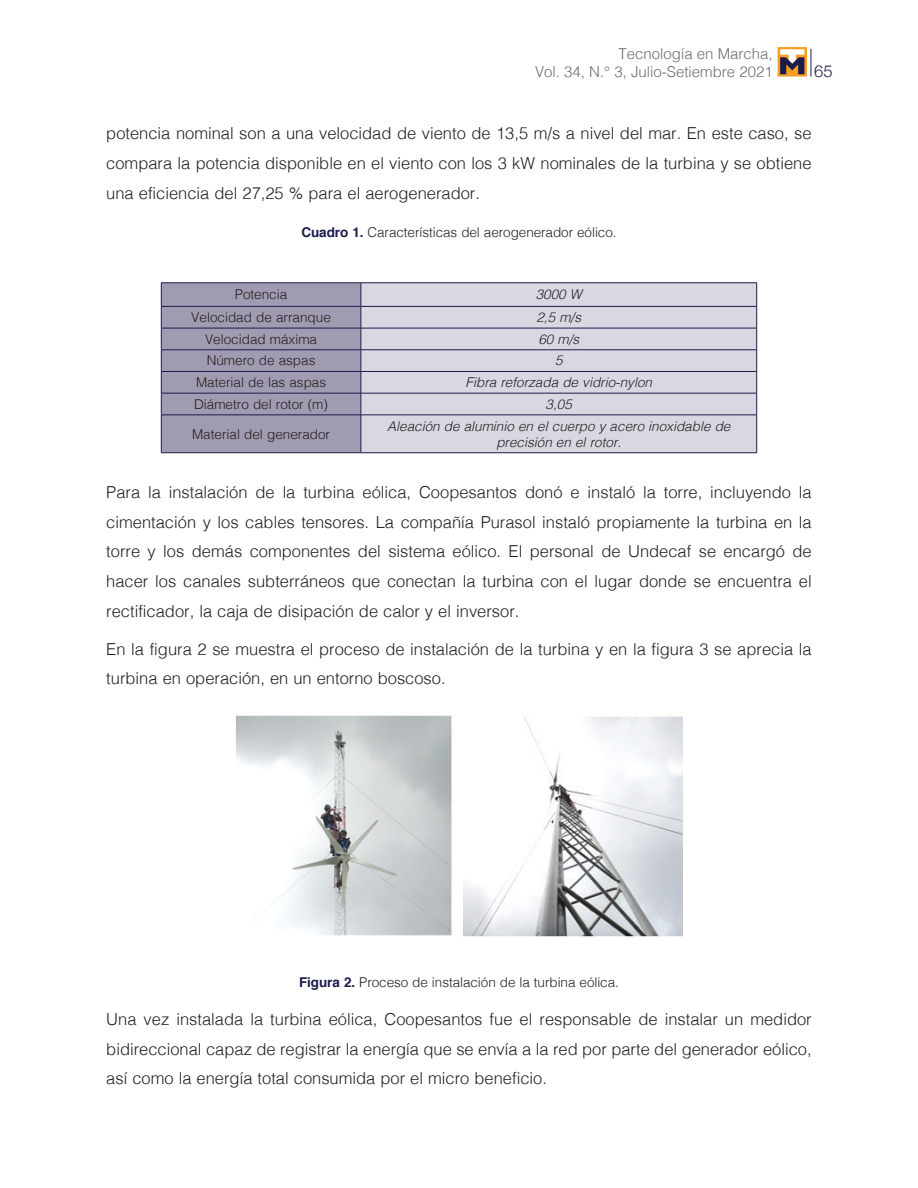
<style>
.page{position:relative;width:918px;height:1188px;background:#fff}
.page>*{position:absolute;margin:0;border:0;box-sizing:border-box;transform-origin:0 0}
.t1{font:300 16.5px/29.7px "Helvetica";color:#231f20;text-align:justify}
.t2{font:300 16.5px "Helvetica Neue";color:#1a1c4c}
.t3{font:300 15px/18px "Helvetica";color:#6c6d70;text-align:right}
.t4{font:300 13.5px "Helvetica";color:#231f20}
.t5{font:italic 300 13.5px/16.2px "Helvetica";color:#231f20;text-align:center}
.s1{font-weight:700;color:#1a1c4c}
</style>
<div class="page">
<svg style="left:811px;top:49px;width:1px;height:28px"></svg>
<svg style="left:778px;top:47px;width:29px;height:30px"></svg>
<svg style="left:780px;top:49px;width:24px;height:25px"></svg>
<div style="left:362px;top:284px;width:394px;height:168px;background:#d9d7e1"></div>
<hr style="left:361px;top:283px;width:396px;height:1px;background:#1a1c4c">
<hr style="left:361px;top:306px;width:396px;height:1px;background:#1a1c4c">
<hr style="left:361px;top:328px;width:396px;height:1px;background:#1a1c4c">
<hr style="left:361px;top:350px;width:396px;height:1px;background:#1a1c4c">
<hr style="left:361px;top:371px;width:396px;height:1px;background:#1a1c4c">
<hr style="left:361px;top:393px;width:396px;height:1px;background:#1a1c4c">
<svg style="left:161px;top:283px;width:201px;height:169px;background:#9a95ab"></svg>
<svg style="left:756px;top:283px;width:1px;height:132px"></svg>
<hr style="left:161px;top:415px;width:200px;height:1px;background:#1a1c4c">
<hr style="left:161px;top:415px;width:1px;height:38px;background:#1a1c4c">
<hr style="left:361px;top:415px;width:396px;height:1px;background:#1a1c4c">
<hr style="left:361px;top:415px;width:1px;height:38px;background:#1a1c4c">
<hr style="left:756px;top:415px;width:1px;height:38px;background:#1a1c4c">
<hr style="left:161px;top:452px;width:200px;height:1px;background:#1a1c4c">
<hr style="left:361px;top:452px;width:396px;height:1px;background:#1a1c4c">
<img style="left:236px;top:715px;width:446px;height:222px">
<p class="t3" style="left:535px;top:43px;width:239px">Tecnología en Marcha,<br>Vol. 34, N.° 3, Julio-Setiembre 2021</p>
<p class="t2" style="left:814px;top:57px;width:20px">65</p>
<p class="t1" style="left:106px;top:118px;width:707px">potencia nominal son a una velocidad de viento de 13,5 m/s a nivel del mar. En este caso, se compara la potencia disponible en el viento con los 3 kW nominales de la turbina y se obtiene una eficiencia del 27,25 % para el aerogenerador.</p>
<p class="t4" style="left:301px;top:221px;width:317px"><span class="s1">Cuadro 1.</span> Características del aerogenerador eólico.</p>
<p class="t4" style="left:235px;top:283px;width:54px">Potencia</p>
<p class="t5" style="left:536px;top:286px;width:48px">3000 W</p>
<p class="t4" style="left:191px;top:306px;width:141px">Velocidad de arranque</p>
<p class="t5" style="left:536px;top:308px;width:46px">2,5 m/s</p>
<p class="t4" style="left:205px;top:327px;width:114px">Velocidad máxima</p>
<p class="t5" style="left:538px;top:330px;width:42px">60 m/s</p>
<p class="t4" style="left:207px;top:349px;width:110px">Número de aspas</p>
<p class="t5" style="left:555px;top:352px;width:9px">5</p>
<p class="t4" style="left:196px;top:371px;width:132px">Material de las aspas</p>
<p class="t5" style="left:466px;top:373px;width:188px">Fibra reforzada de vidrio-nylon</p>
<p class="t4" style="left:194px;top:393px;width:135px">Diámetro del rotor (m)</p>
<p class="t5" style="left:546px;top:395px;width:28px">3,05</p>
<p class="t4" style="left:192px;top:422px;width:140px">Material del generador</p>
<p class="t5" style="left:387px;top:417px;width:345px">Aleación de aluminio en el cuerpo y acero inoxidable de precisión en el rotor.</p>
<p class="t1" style="left:106px;top:476px;width:707px">Para la instalación de la turbina eólica, Coopesantos donó e instaló la torre, incluyendo la cimentación y los cables tensores. La compañía Purasol instaló propiamente la turbina en la torre y los demás componentes del sistema eólico. El personal de Undecaf se encargó de hacer los canales subterráneos que conectan la turbina con el lugar donde se encuentra el rectificador, la caja de disipación de calor y el inversor.</p>
<p class="t1" style="left:106px;top:633px;width:707px">En la figura 2 se muestra el proceso de instalación de la turbina y en la figura 3 se aprecia la turbina en operación, en un entorno boscoso.</p>
<p class="t4" style="left:299px;top:970px;width:321px"><span class="s1">Figura 2.</span> Proceso de instalación de la turbina eólica.</p>
<p class="t1" style="left:106px;top:1003px;width:707px">Una vez instalada la turbina eólica, Coopesantos fue el responsable de instalar un medidor bidireccional capaz de registrar la energía que se envía a la red por parte del generador eólico, así como la energía total consumida por el micro beneficio.</p>
</div>
